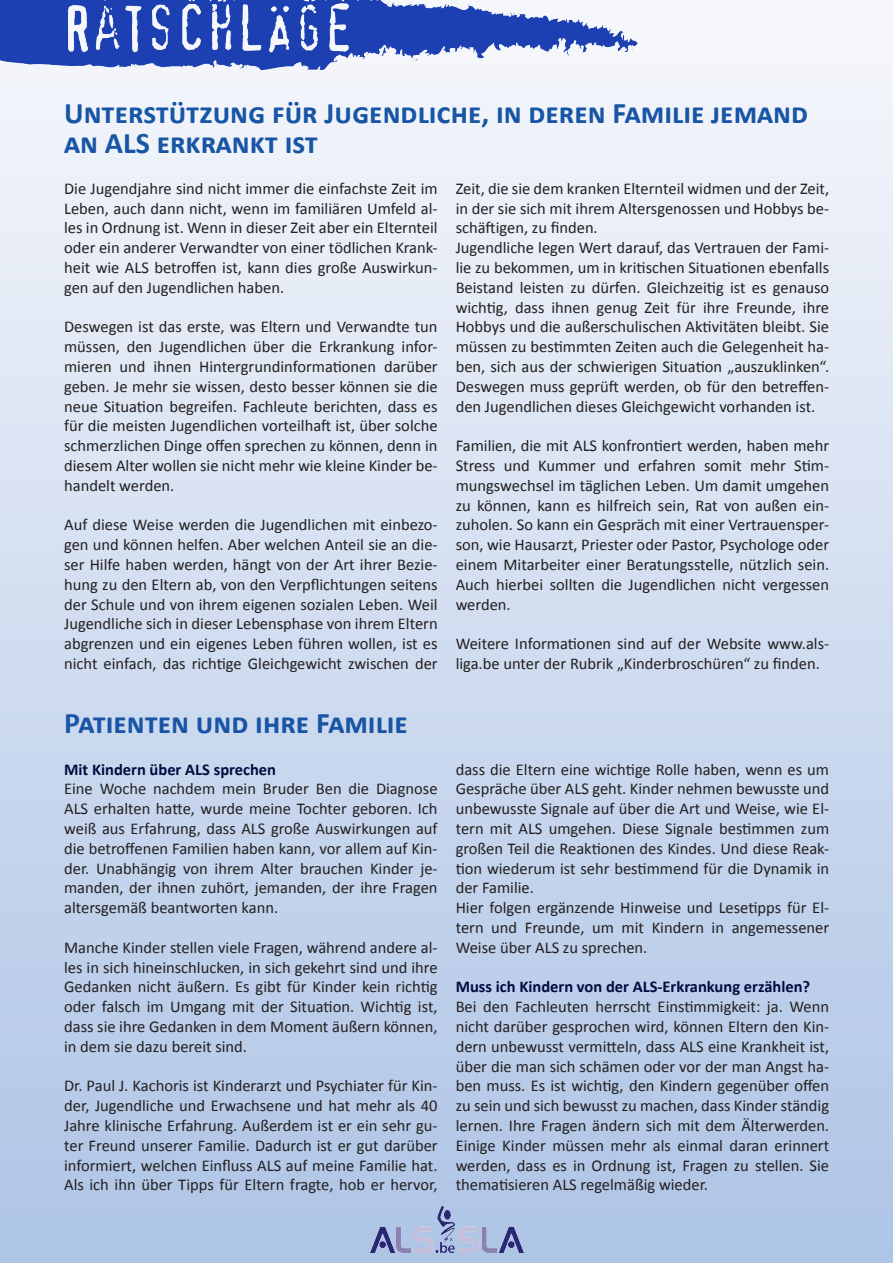
<style>
.page{position:relative;width:893px;height:1263px;background:#fff}
.page>*{position:absolute;margin:0;border:0;box-sizing:border-box;transform-origin:0 0}
.t1{font:700 30px/30px "Calibri";color:#1855a5}
.t2{font:16.5px/19.8px "Calibri";color:#231f20;text-align:justify}
.t3{font:700 16.5px "Calibri";color:#000c40}
</style>
<div class="page">
<div style="left:0;top:0;width:893px;height:1263px;background:linear-gradient(to bottom,#f6f8fc,#adc4e5)"></div>
<img style="left:370px;top:1207px;width:153px;height:46px">
<img style="left:0;top:0;width:893px;height:74px">
<p class="t1" style="left:64px;top:98px;width:746px">Unterstützung für Jugendliche, in deren Familie jemand an ALS erkrankt ist</p>
<p class="t2" style="left:64px;top:178px;width:375px">Die Jugendjahre sind nicht immer die einfachste Zeit im Leben, auch dann nicht, wenn im familiären Umfeld al&shy;les in Ordnung ist. Wenn in dieser Zeit aber ein Elternteil oder ein anderer Verwandter von einer tödlichen Krank&shy;heit wie ALS betroffen ist, kann dies große Auswirkun&shy;gen auf den Jugendlichen haben.</p>
<p class="t2" style="left:64px;top:317px;width:375px">Deswegen ist das erste, was Eltern und Verwandte tun müssen, den Jugendlichen über die Erkrankung infor&shy;mieren und ihnen Hintergrundinformationen darüber geben. Je mehr sie wissen, desto besser können sie die neue Situation begreifen. Fachleute berichten, dass es für die meisten Jugendlichen vorteilhaft ist, über solche schmerzlichen Dinge offen sprechen zu können, denn in diesem Alter wollen sie nicht mehr wie kleine Kinder be&shy;handelt werden.</p>
<p class="t2" style="left:64px;top:515px;width:375px">Auf diese Weise werden die Jugendlichen mit einbezo&shy;gen und können helfen. Aber welchen Anteil sie an die&shy;ser Hilfe haben werden, hängt von der Art ihrer Bezie&shy;hung zu den Eltern ab, von den Verpflichtungen seitens der Schule und von ihrem eigenen sozialen Leben. Weil Jugendliche sich in dieser Lebensphase von ihrem Eltern abgrenzen und ein eigenes Leben führen wollen, ist es nicht einfach, das richtige Gleichgewicht zwischen der</p>
<p class="t1" style="left:64px;top:708px;width:345px">Patienten und ihre Familie</p>
<p class="t3" style="left:64px;top:758px;width:213px">Mit Kindern über ALS sprechen</p>
<p class="t2" style="left:64px;top:779px;width:375px">Eine Woche nachdem mein Bruder Ben die Diagnose ALS erhalten hatte, wurde meine Tochter geboren. Ich weiß aus Erfahrung, dass ALS große Auswirkungen auf die betroffenen Familien haben kann, vor allem auf Kin&shy;der. Unabhängig von ihrem Alter brauchen Kinder je&shy;manden, der ihnen zuhört, jemanden, der ihre Fragen altersgemäß beantworten kann.</p>
<p class="t2" style="left:64px;top:937px;width:375px">Manche Kinder stellen viele Fragen, während andere al&shy;les in sich hineinschlucken, in sich gekehrt sind und ihre Gedanken nicht äußern. Es gibt für Kinder kein richtig oder falsch im Umgang mit der Situation. Wichtig ist, dass sie ihre Gedanken in dem Moment äußern können, in dem sie dazu bereit sind.</p>
<p class="t2" style="left:64px;top:1076px;width:375px">Dr. Paul J. Kachoris ist Kinderarzt und Psychiater für Kin&shy;der, Jugendliche und Erwachsene und hat mehr als 40<br>Jahre klinische Erfahrung. Außerdem ist er ein sehr gu&shy;ter Freund unserer Familie. Dadurch ist er gut darüber informiert, welchen Einfluss ALS auf meine Familie hat.<br>Als ich ihn über Tipps für Eltern fragte, hob er hervor,</p>
<p class="t2" style="left:456px;top:178px;width:375px">Zeit, die sie dem kranken Elternteil widmen und der Zeit, in der sie sich mit ihrem Altersgenossen und Hobbys be&shy;schäftigen, zu finden.</p>
<p class="t2" style="left:456px;top:238px;width:375px">Jugendliche legen Wert darauf, das Vertrauen der Fami&shy;lie zu bekommen, um in kritischen Situationen ebenfalls Beistand leisten zu dürfen. Gleichzeitig ist es genauso wichtig, dass ihnen genug Zeit für ihre Freunde, ihre Hobbys und die außerschulischen Aktivitäten bleibt. Sie müssen zu bestimmten Zeiten auch die Gelegenheit ha&shy;ben, sich aus der schwierigen Situation „auszuklinken“.<br>Deswegen muss geprüft werden, ob für den betreffen&shy;den Jugendlichen dieses Gleichgewicht vorhanden ist.</p>
<p class="t2" style="left:456px;top:436px;width:375px">Familien, die mit ALS konfrontiert werden, haben mehr Stress und Kummer und erfahren somit mehr Stim&shy;mungswechsel im täglichen Leben. Um damit umgehen zu können, kann es hilfreich sein, Rat von außen ein&shy;zuholen. So kann ein Gespräch mit einer Vertrauensper&shy;son, wie Hausarzt, Priester oder Pastor, Psychologe oder einem Mitarbeiter einer Beratungsstelle, nützlich sein.<br>Auch hierbei sollten die Jugendlichen nicht vergessen werden.</p>
<p class="t2" style="left:456px;top:634px;width:375px">Weitere Informationen sind auf der Website www.als&shy;liga.be unter der Rubrik „Kinderbroschüren“ zu finden.</p>
<p class="t2" style="left:456px;top:759px;width:375px">dass die Eltern eine wichtige Rolle haben, wenn es um Gespräche über ALS geht. Kinder nehmen bewusste und unbewusste Signale auf über die Art und Weise, wie El&shy;tern mit ALS umgehen. Diese Signale bestimmen zum großen Teil die Reaktionen des Kindes. Und diese Reak&shy;tion wiederum ist sehr bestimmend für die Dynamik in der Familie.</p>
<p class="t2" style="left:456px;top:898px;width:375px">Hier folgen ergänzende Hinweise und Lesetipps für El&shy;tern und Freunde, um mit Kindern in angemessener Weise über ALS zu sprechen.</p>
<p class="t3" style="left:456px;top:976px;width:356px">Muss ich Kindern von der ALS-Erkrankung erzählen?</p>
<p class="t2" style="left:456px;top:997px;width:375px">Bei den Fachleuten herrscht Einstimmigkeit: ja. Wenn nicht darüber gesprochen wird, können Eltern den Kin&shy;dern unbewusst vermitteln, dass ALS eine Krankheit ist, über die man sich schämen oder vor der man Angst ha&shy;ben muss. Es ist wichtig, den Kindern gegenüber offen zu sein und sich bewusst zu machen, dass Kinder ständig lernen. Ihre Fragen ändern sich mit dem Älterwerden.<br>Einige Kinder müssen mehr als einmal daran erinnert werden, dass es in Ordnung ist, Fragen zu stellen. Sie thematisieren ALS regelmäßig wieder.</p>
</div>
